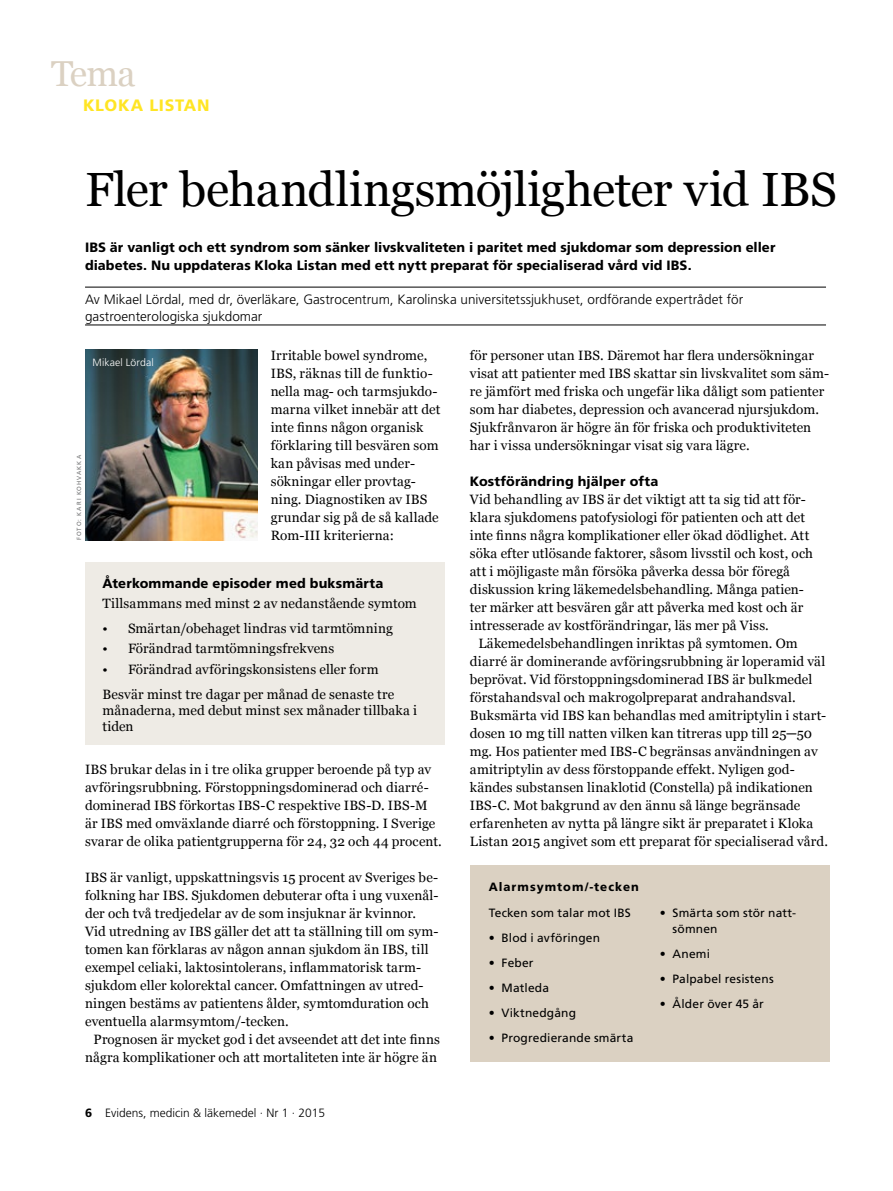
<style>
.page{position:relative;width:893px;height:1191px;background:#fff}
.page>*{position:absolute;margin:0;border:0;box-sizing:border-box;transform-origin:0 0}
.t1{font:48px "Georgia";letter-spacing:-.01em;color:#000}
.t2{font:36px "Georgia";color:#dbd1c2}
.t3{font:800 16.5px "Frutiger SLLOTF";letter-spacing:.04em;color:#ffe524}
.t4{font:13.5px/18px "Georgia";letter-spacing:.01em;color:#000}
.t5{font:800 13.5px/18px "Frutiger SLLOTF";letter-spacing:.005em;color:#000}
.t6{font:300 13.5px/16.2px "Frutiger SLLOTF";color:#000}
.t7{font:12px/16.5px "Frutiger SLLOTF";letter-spacing:.015em;color:#000}
.t8{font:300 12px "Frutiger SLLOTF";color:#000}
.t9{font:800 12px "Frutiger SLLOTF";letter-spacing:.085em;color:#000}
.t10{font:300 10.5px "Frutiger SLLOTF";letter-spacing:.01em;color:#fff}
.t11{font:6px "Frutiger SLLOTF";letter-spacing:.165em;color:#707172}
.s1{font-weight:800}
</style>
<div class="page">
<hr style="left:85px;top:287px;width:741px;height:1px;background:#000">
<hr style="left:85px;top:325px;width:741px;height:1px;background:#000">
<img style="left:85px;top:349px;width:173px;height:191px">
<div style="left:470px;top:864px;width:359px;height:197px;background:#dbd1c2"></div>
<div style="left:85px;top:562px;width:359px;height:183px;background:#eeebe5"></div>
<h2 class="t2" style="left:51px;top:51px;width:86px">Tema</h2>
<p class="t3" style="left:83px;top:96px;width:25px">Kloka</p>
<p class="t3" style="left:149px;top:96px;width:62px">Listan</p>
<h1 class="t1" style="left:85px;top:161px;width:753px">Fler behandlingsmöjligheter vid IBS</h1>
<p class="t5" style="left:85px;top:238px;width:692px">IBS är vanligt och ett syndrom som sänker livskvaliteten i paritet med sjukdomar som depression eller diabetes. Nu uppdateras Kloka Listan med ett nytt preparat för specialiserad vård vid IBS.</p>
<p class="t6" style="left:85px;top:292px;width:660px">Av Mikael Lördal, med dr, överläkare, Gastrocentrum, Karolinska universitetssjukhuset, ordförande expertrådet för gastroenterologiska sjukdomar</p>
<p class="t4" style="left:470px;top:347px;width:361px">för personer utan IBS. Däremot har flera undersökningar visat att patienter med IBS skattar sin livskvalitet som säm&shy;re jämfört med friska och ungefär lika dåligt som patienter som har diabetes, depression och avancerad njursjukdom.<br>Sjukfrånvaron är högre än för friska och produktiviteten har i vissa undersökningar visat sig vara lägre.</p>
<p class="t5" style="left:470px;top:472px;width:190px">Kostförändring hjälper ofta</p>
<p class="t4" style="left:470px;top:491px;width:345px">Vid behandling av IBS är det viktigt att ta sig tid att för&shy;klara sjukdomens patofysiologi för patienten och att det inte finns några komplikationer eller ökad dödlighet. Att söka efter utlösande faktorer, såsom livsstil och kost, och att i möjligaste mån försöka påverka dessa bör föregå diskussion kring läkemedelsbehandling. Många patien&shy;ter märker att besvären går att påverka med kost och är intresserade av kostförändringar, läs mer på Viss.</p>
<p class="t4" style="left:470px;top:635px;width:360px;text-indent:9px">Läkemedelsbehandlingen inriktas på symtomen. Om diarré är dominerande avföringsrubbning är loperamid väl beprövat. Vid förstoppningsdominerad IBS är bulkmedel förstahandsval och makrogolpreparat andrahandsval.<br>Buksmärta vid IBS kan behandlas med amitriptylin i start&shy;dosen 10 mg till natten vilken kan titreras upp till 25─50 mg. Hos patienter med IBS-C begränsas användningen av amitriptylin av dess förstoppande effekt. Nyligen god&shy;kändes substansen linaklotid (Constella) på indikationen IBS-C. Mot bakgrund av den ännu så länge begränsade erfarenheten av nytta på längre sikt är preparatet i Kloka Listan 2015 angivet som ett preparat för specialiserad vård.</p>
<p class="t4" style="left:271px;top:347px;width:171px">Irritable bowel syndrome,<br>IBS, räknas till de funktio&shy;nella mag- och tarmsjukdo&shy;marna vilket innebär att det inte finns någon organisk förklaring till besvären som kan påvisas med under&shy;sökningar eller provtag&shy;ning. Diagnostiken av IBS grundar sig på de så kallade<br>Rom-III kriterierna:</p>
<p class="t10" style="left:92px;top:357px;width:63px">Mikael Lördal</p>
<p class="t11" style="left:76px;top:540px;width:87px;rotate:-90deg">Foto: Kari Koh vakk a</p>
<p class="t5" style="left:102px;top:574px;width:282px">Återkommande episoder med buksmärta</p>
<p class="t4" style="left:102px;top:595px;width:316px">Tillsammans med minst 2 av nedanstående symtom</p>
<p class="t4" style="left:102px;top:619px;width:292px">• Smärtan/obehaget lindras vid tarmtömning</p>
<p class="t4" style="left:102px;top:640px;width:233px">• Förändrad tarmtömningsfrekvens</p>
<p class="t4" style="left:102px;top:657px;width:293px;line-height:24.8px">• Förändrad avföringskonsistens eller form<br>Besvär minst tre dagar per månad de senaste tre</p>
<p class="t4" style="left:102px;top:702px;width:316px;line-height:16.2px">månaderna, med debut minst sex månader tillbaka i tiden</p>
<p class="t4" style="left:85px;top:761px;width:358px">IBS brukar delas in i tre olika grupper beroende på typ av avföringsrubbning. Förstoppningsdominerad och diarré&shy;dominerad IBS förkortas IBS-C respektive IBS-D. IBS-M är IBS med omväxlande diarré och förstoppning. I Sverige svarar de olika patientgrupperna för 24, 32 och 44 procent.</p>
<p class="t4" style="left:85px;top:869px;width:355px">IBS är vanligt, uppskattningsvis 15 procent av Sveriges be&shy;folkning har IBS. Sjukdomen debuterar ofta i ung vuxenål&shy;der och två tredjedelar av de som insjuknar är kvinnor.<br>Vid utredning av IBS gäller det att ta ställning till om sym&shy;tomen kan förklaras av någon annan sjukdom än IBS, till exempel celiaki, laktosintolerans, inflammatorisk tarm&shy;sjukdom eller kolorektal cancer. Omfattningen av utred&shy;ningen bestäms av patientens ålder, symtomduration och eventuella alarmsymtom/-tecken.</p>
<p class="t4" style="left:85px;top:1031px;width:356px;text-align:right">Prognosen är mycket god i det avseendet att det inte finns några komplikationer och att mortaliteten inte är högre än</p>
<p class="t9" style="left:489px;top:879px;width:152px">Alarmsymtom/-tecken</p>
<p class="t7" style="left:489px;top:904px;width:144px">Tecken som talar mot I BS</p>
<p class="t7" style="left:489px;top:929px;width:113px">• Blod i avföringen</p>
<p class="t7" style="left:489px;top:954px;width:46px">• Feber</p>
<p class="t7" style="left:489px;top:979px;width:62px">• Matleda</p>
<p class="t7" style="left:489px;top:1004px;width:89px">• Viktnedgång</p>
<p class="t7" style="left:489px;top:1029px;width:146px">• Progredierande smärta</p>
<p class="t7" style="left:673px;top:904px;width:125px;text-indent:-13px">• Smärta som stör natt&shy;sömnen</p>
<p class="t7" style="left:660px;top:946px;width:52px">• Anemi</p>
<p class="t7" style="left:660px;top:971px;width:115px">• Palpabel resistens</p>
<p class="t7" style="left:660px;top:996px;width:106px">• Ålder över 45 år</p>
<p class="t8" style="left:85px;top:1106px;width:242px"><span class="s1">6</span> Evidens, medicin &amp; läkemedel · Nr 1 · 2015</p>
</div>
